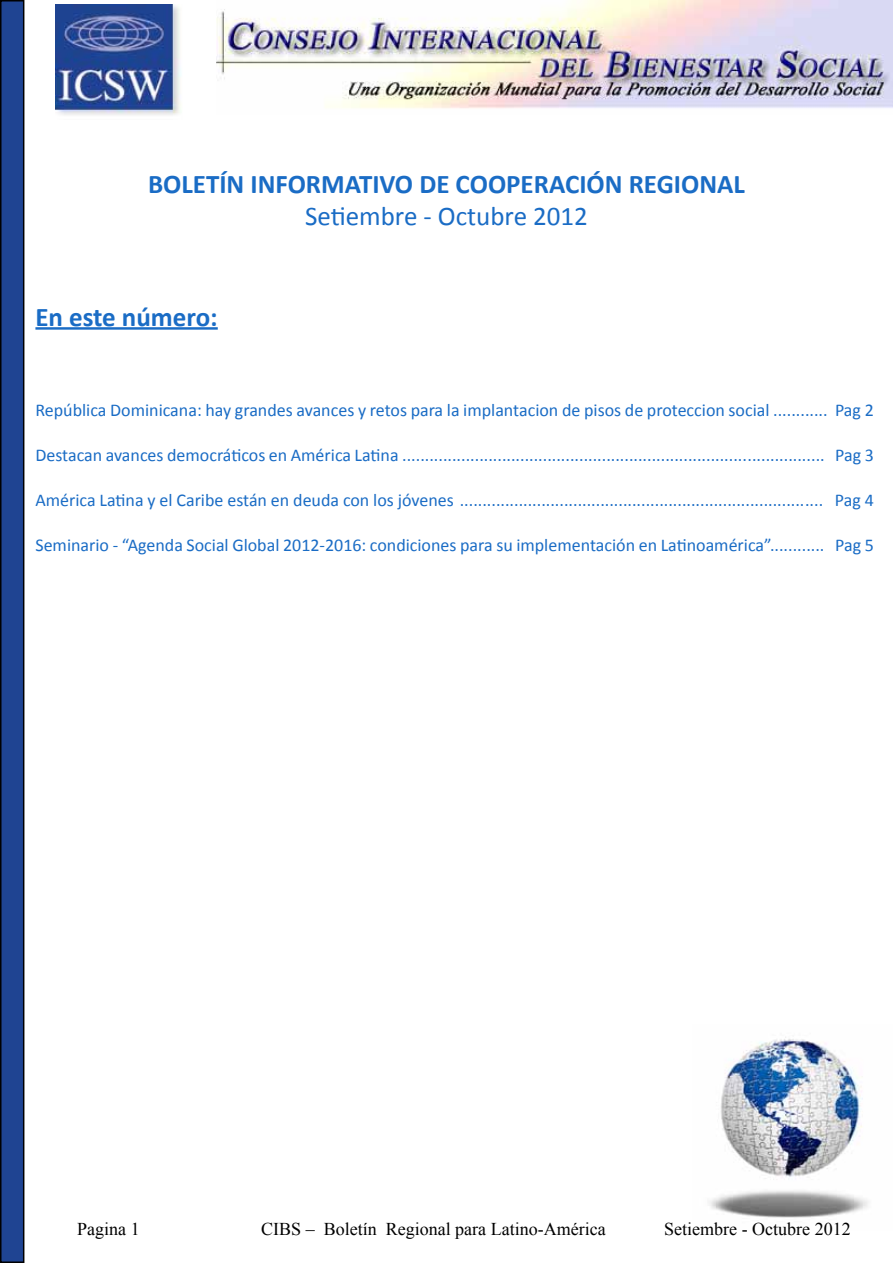
<style>
.page{position:relative;width:893px;height:1263px;background:#fff}
.page>*{position:absolute;margin:0;border:0;box-sizing:border-box;transform-origin:0 0}
.t1{font:700 27px "Calibri";color:#1a6cc5}
.t2{font:27px "Calibri";color:#1a6cc5}
.t3{font:18px "Calibri";color:#1a6cc5}
.t4{font:18px "Times New Roman";color:#000}
</style>
<div class="page">
<img style="left:217px;top:0;width:676px;height:109px">
<img style="left:55px;top:4px;width:126px;height:111px">
<div style="left:1px;top:1px;width:23px;height:1261px;background:#1f4492"></div>
<div style="left:0;top:0;width:24px;height:1263px;border:2px solid #000"></div>
<img style="left:709px;top:1037px;width:159px;height:181px">
<hr style="left:35px;top:327px;width:183px;height:3px;background:#1a6cc5">
<p class="t1" style="left:148px;top:167px;width:598px">BOLETÍN INFORMATIVO DE COOPERACIÓN REGIONAL</p>
<p class="t2" style="left:305px;top:199px;width:284px">Setiembre - Octubre 2012</p>
<p class="t1" style="left:35px;top:300px;width:184px">En este número:</p>
<p class="t3" style="left:35px;top:399px;width:840px">República Dominicana: hay grandes avances y retos para la implantacion de pisos de proteccion social ............ Pag 2</p>
<p class="t3" style="left:35px;top:444px;width:840px">Destacan avances democráticos en América Latina ............................................................................................. Pag 3</p>
<p class="t3" style="left:35px;top:489px;width:840px">América Latina y el Caribe están en deuda con los jóvenes ................................................................................ Pag 4</p>
<p class="t3" style="left:35px;top:534px;width:840px">Seminario - “Agenda Social Global 2012-2016: condiciones para su implementación en Latinoamérica”............ Pag 5</p>
<p class="t4" style="left:77px;top:1217px;width:64px">Pagina 1</p>
<p class="t4" style="left:261px;top:1217px;width:346px">CIBS – Boletín Regional para Latino-América</p>
<p class="t4" style="left:664px;top:1217px;width:188px">Setiembre - Octubre 2012</p>
</div>
